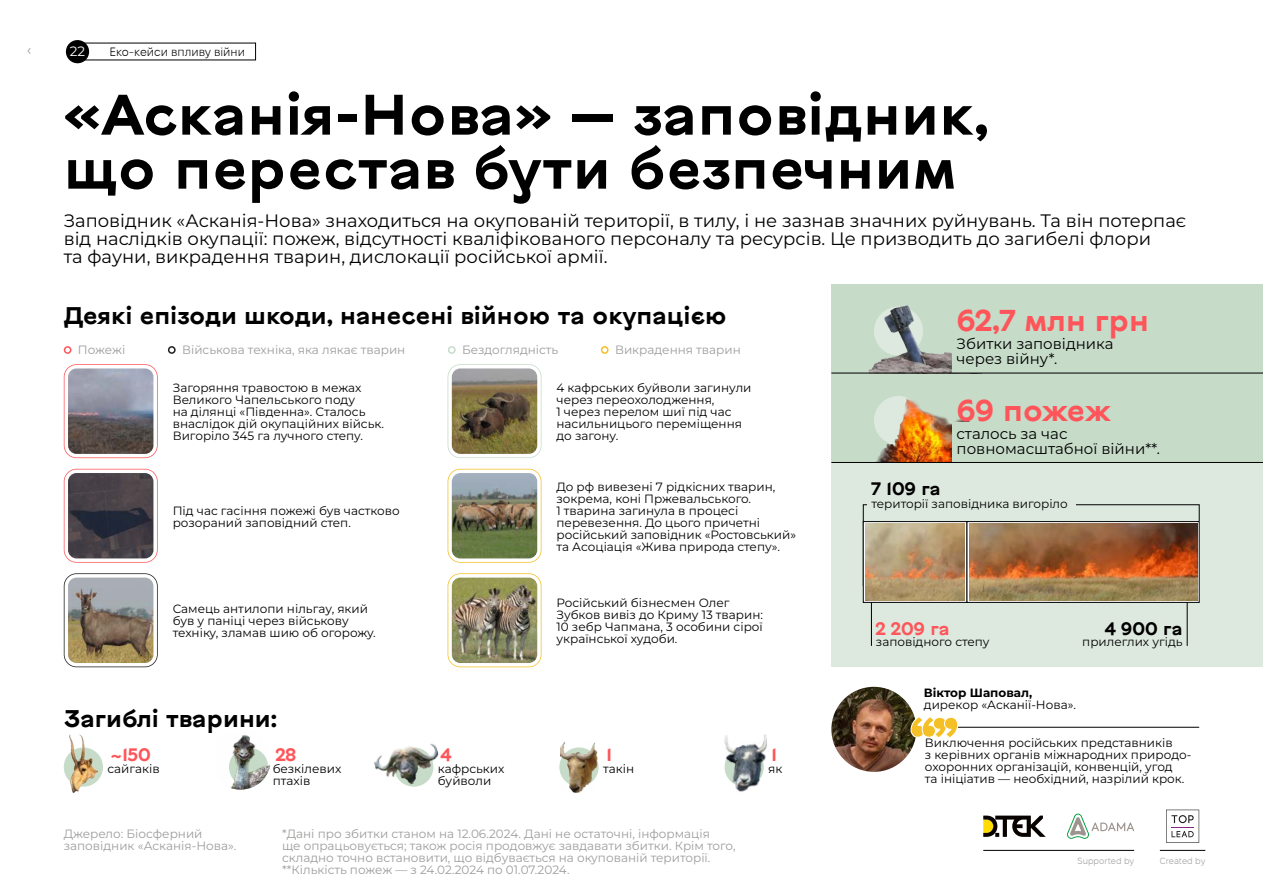
<style>
.page{position:relative;width:1263px;height:893px;background:#fff}
.page>*{position:absolute;margin:0;border:0;box-sizing:border-box;transform-origin:0 0}
.t1{font:700 57px/54px "Vinnytsia Sans";letter-spacing:.01em;color:#000}
.t2{font:700 30px "Vinnytsia Sans";color:#fe555a}
.t3{font:700 24px "Vinnytsia Sans";color:#000}
.t4{font:18px/18px "Montserrat";color:#000}
.t5{font:700 18px "Vinnytsia Sans";color:#fe555a}
.t6{font:700 18px "Vinnytsia Sans";color:#000}
.t7{font:15px/15px "Montserrat";color:#000}
.t8{font:15px "Montserrat";color:#9d9d9c}
.t9{font:13.5px "Montserrat";color:#fff}
.t10{font:12px/12px "Montserrat";color:#000}
.t11{font:12px/12px "Montserrat";color:#9d9d9c}
.t12{font:300 12px "Mac Paw Fixel Text";color:#000}
.t13{font:700 12px "Montserrat";color:#000}
.t14{font:300 9px "Mac Paw Fixel Text";color:#9d9d9c}
</style>
<div class="page">
<img style="left:724px;top:734px;width:43px;height:58px">
<div style="left:831px;top:285px;width:432px;height:382px;background:#c6dbc8"></div>
<div style="left:831px;top:462px;width:432px;height:205px;background:#dde9de"></div>
<svg style="left:64px;top:346px;width:8px;height:8px"></svg>
<svg style="left:168px;top:346px;width:8px;height:8px"></svg>
<svg style="left:448px;top:346px;width:8px;height:8px"></svg>
<svg style="left:601px;top:346px;width:7px;height:8px"></svg>
<img style="left:869px;top:306px;width:83px;height:67px">
<hr style="left:831px;top:373px;width:432px;height:1px;background:#000">
<img style="left:874px;top:396px;width:96px;height:66px">
<div style="left:952px;top:422px;width:124px;height:40px;background:#c6dbc8"></div>
<hr style="left:831px;top:462px;width:432px;height:1px;background:#000">
<hr style="left:871px;top:602px;width:1px;height:44px;background:#000">
<hr style="left:1187px;top:602px;width:1px;height:44px;background:#000">
<div style="left:64px;top:747px;width:39px;height:40px;background:#c6dbc8;border-radius:50%"></div>
<img style="left:69px;top:734px;width:29px;height:59px">
<div style="left:229px;top:747px;width:39px;height:40px;background:#dfe4de;border-radius:50%"></div>
<svg style="left:559px;top:747px;width:40px;height:40px"></svg>
<img style="left:374px;top:743px;width:65px;height:44px">
<img style="left:560px;top:742px;width:37px;height:51px">
<svg style="left:448px;top:469px;width:93px;height:94px"></svg>
<svg style="left:448px;top:573px;width:93px;height:94px"></svg>
<svg style="left:448px;top:364px;width:93px;height:94px"></svg>
<svg style="left:64px;top:469px;width:94px;height:94px"></svg>
<img style="left:68px;top:473px;width:85px;height:85px">
<img style="left:452px;top:578px;width:85px;height:85px">
<img style="left:452px;top:473px;width:85px;height:85px">
<img style="left:452px;top:368px;width:85px;height:86px">
<svg style="left:64px;top:573px;width:94px;height:94px"></svg>
<svg style="left:64px;top:364px;width:94px;height:94px"></svg>
<hr style="left:933px;top:727px;width:266px;height:1px;background:#000">
<img style="left:831px;top:687px;width:85px;height:85px">
<svg style="left:911px;top:716px;width:47px;height:22px"></svg>
<svg style="left:865px;top:523px;width:100px;height:78px"></svg>
<div style="left:863px;top:521px;width:104px;height:82px;border:1px solid #000"></div>
<svg style="left:968px;top:523px;width:229px;height:78px"></svg>
<div style="left:966px;top:521px;width:233px;height:82px;border:1px solid #000"></div>
<img style="left:865px;top:524px;width:100px;height:76px">
<img style="left:969px;top:524px;width:228px;height:76px">
<img style="left:210px;top:728px;width:61px;height:62px;border-radius:31px">
<div style="left:66px;top:40px;width:23px;height:23px;background:#000;border-radius:50%"></div>
<hr style="left:983px;top:850px;width:151px;height:1px;background:#000">
<hr style="left:1160px;top:850px;width:45px;height:1px;background:#000">
<svg style="left:1166px;top:810px;width:33px;height:33px"></svg>
<svg style="left:1067px;top:814px;width:67px;height:25px"></svg>
<svg style="left:983px;top:816px;width:63px;height:21px"></svg>
<p class="t8" style="left:27px;top:41px;width:6px">‹</p>
<p class="t9" style="left:70px;top:42px;width:17px">22</p>
<p class="t12" style="left:109px;top:45px;width:137px">Еко-кейси впливу війни</p>
<h1 class="t1" style="left:64px;top:87px;width:927px">«Асканія-Нова» — заповідник, що перестав бути безпечним</h1>
<p class="t4" style="left:64px;top:211px;width:1124px">Заповідник «Асканія-Нова» знаходиться на окупованій території, в тилу, і не зазнав значних руйнувань. Та він потерпає від наслідків окупації: пожеж, відсутності кваліфікованого персоналу та ресурсів. Це призводить до загибелі флори<br>та фауни, викрадення тварин, дислокації російської армії.</p>
<h3 class="t3" style="left:64px;top:299px;width:665px">Деякі епізоди шкоди, нанесені війною та окупацією</h3>
<h2 class="t2" style="left:957px;top:300px;width:194px">62,7 млн грн</h2>
<p class="t7" style="left:957px;top:336px;width:158px">Збитки заповідника через війну*.</p>
<h2 class="t2" style="left:957px;top:389px;width:156px">69 пожеж</h2>
<p class="t7" style="left:957px;top:425px;width:205px">сталось за час повномасштабної війни**.</p>
<p class="t11" style="left:78px;top:343px;width:49px">Пожежі</p>
<p class="t11" style="left:182px;top:343px;width:225px">Військова техніка, яка лякає тварин</p>
<p class="t11" style="left:462px;top:343px;width:98px">Бездоглядність</p>
<p class="t11" style="left:615px;top:343px;width:127px">Викрадення тварин</p>
<p class="t10" style="left:173px;top:382px;width:213px">Загоряння травостою в межах<br>Великого Чапельського поду<br>на ділянці «Південна». Сталось внаслідок дій окупаційних військ.<br>Вигоріло 345 га лучного степу.</p>
<p class="t10" style="left:556px;top:382px;width:197px">4 кафрських буйволи загинули через переохолодження,<br>1 через перелом шиї під час насильницього переміщення до загону.</p>
<p class="t10" style="left:173px;top:504px;width:228px">Під час гасіння пожежі був частково розораний заповідний степ.</p>
<p class="t10" style="left:556px;top:480px;width:241px">До рф вивезені 7 рідкісних тварин, зокрема, коні Пржевальського.<br>1 тварина загинула в процесі перевезення. До цього причетні російський заповідник «Ростовський» та Асоціація «Жива природа степу».</p>
<p class="t10" style="left:173px;top:603px;width:205px">Самець антилопи нільгау, який був у паніці через військову техніку, зламав шию об огорожу.</p>
<p class="t10" style="left:556px;top:597px;width:208px">Російський бізнесмен Олег<br>Зубков вивіз до Криму 13 тварин:<br>10 зебр Чапмана, 3 особини сірої української худоби.</p>
<h3 class="t3" style="left:64px;top:702px;width:215px">Загиблі тварини:</h3>
<h3 class="t5" style="left:110px;top:743px;width:42px">~150</h3>
<p class="t10" style="left:107px;top:763px;width:54px">сайгаків</p>
<h3 class="t5" style="left:276px;top:742px;width:22px">28</h3>
<p class="t10" style="left:273px;top:763px;width:70px">безкілевих птахів</p>
<h3 class="t5" style="left:441px;top:743px;width:12px">4</h3>
<p class="t10" style="left:438px;top:763px;width:68px">кафрських буйволи</p>
<h3 class="t5" style="left:606px;top:743px;width:8px">1</h3>
<p class="t10" style="left:603px;top:763px;width:33px">такін</p>
<p class="t11" style="left:64px;top:827px;width:174px">Джерело: Біосферний заповідник «Асканія-Нова».</p>
<p class="t11" style="left:282px;top:827px;width:455px">*Дані про збитки станом на 12.06.2024. Дані не остаточні, інформація<br>ще опрацьовується; також росія продовжує завдавати збитки. Крім того, складно точно встановити, що відбувається на окупованій території. **Кількість пожеж — з 24.02.2024 по 01.07.2024.</p>
<h3 class="t5" style="left:771px;top:743px;width:8px">1</h3>
<p class="t10" style="left:768px;top:763px;width:16px">як</p>
<h3 class="t6" style="left:871px;top:476px;width:71px">7 109 га</h3>
<p class="t10" style="left:871px;top:498px;width:198px">території заповідника вигоріло</p>
<h3 class="t5" style="left:876px;top:616px;width:75px">2 209 га</h3>
<p class="t10" style="left:876px;top:635px;width:115px">заповідного степу</p>
<h3 class="t6" style="left:1105px;top:616px;width:79px">4 900 га</h3>
<p class="t10" style="left:1082px;top:635px;width:102px">прилеглих угідь</p>
<p class="t13" style="left:924px;top:685px;width:110px">Віктор Шаповал,</p>
<p class="t10" style="left:924px;top:698px;width:154px">дирекор «Асканії-Нова».</p>
<p class="t10" style="left:925px;top:737px;width:268px">Виключення російських представників<br>з керівних органів міжнародних природо&shy;охоронних організацій, конвенцій, угод<br>та ініціатив — необхідний, назрілий крок.</p>
<p class="t14" style="left:1077px;top:855px;width:58px">Supported by</p>
<p class="t14" style="left:1160px;top:855px;width:47px">Created by</p>
</div>
